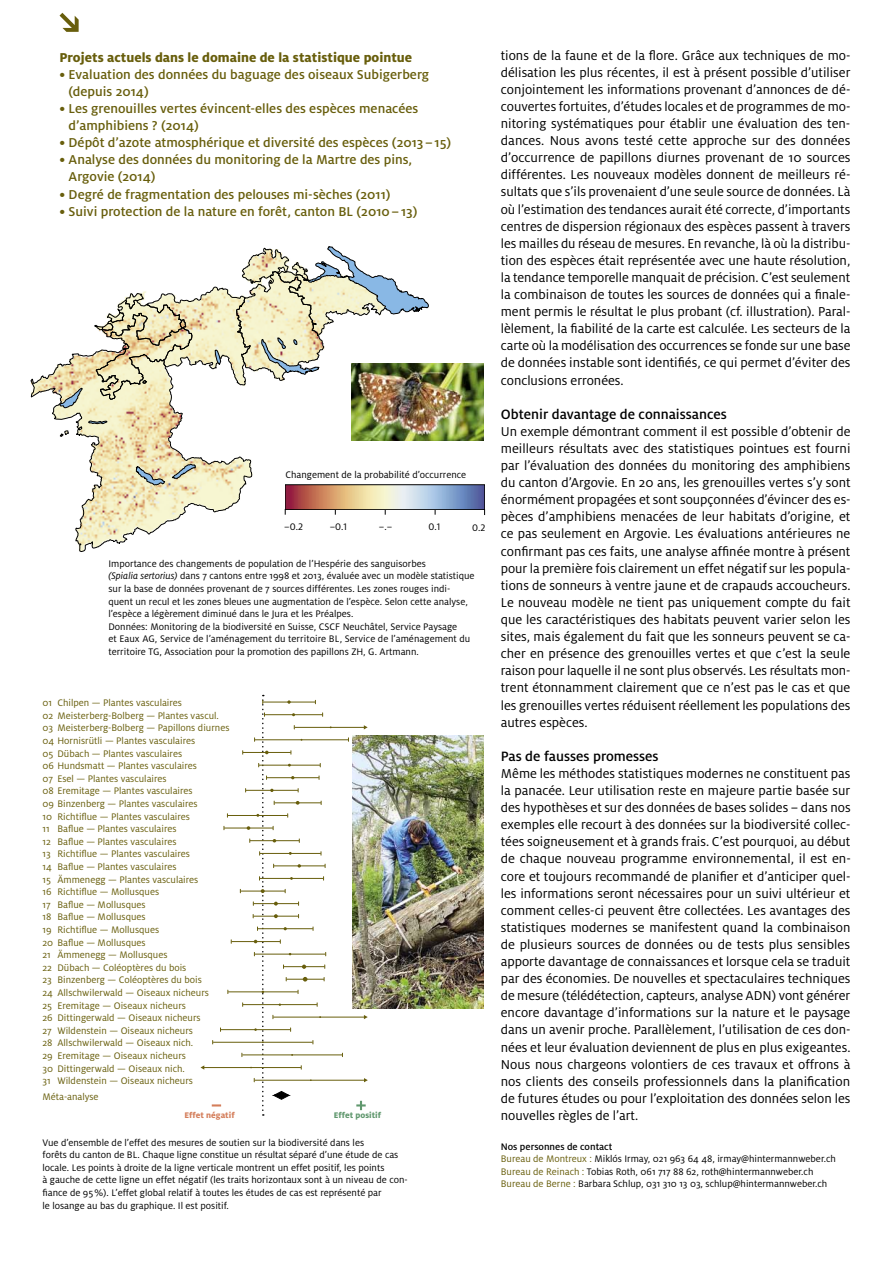
<style>
.page{position:relative;width:893px;height:1263px;background:#fff}
.page>*{position:absolute;margin:0;border:0;box-sizing:border-box;transform-origin:0 0}
.t1{font:500 15px "Milo";color:#000}
.t2{font:14.25px/17.1px "Milo";color:#000;text-align:justify}
.t3{font:500 14.25px/17.1px "Milo";color:#685e0c}
.t4{font:800 14.25px "Milo LF";color:#685e0c}
.t5{font:10.5px/12.6px "Milo";color:#685e0c}
.t6{font:10.5px/12.6px "Milo LF";color:#000}
.t7{font:10.5px/12.6px "Milo";color:#000}
.t8{font:800 9px "Milo";color:#d47e5b}
.t9{font:800 9px "Milo";color:#60986e}
.s1{font-style:italic}
.s2{font-family:"Milo"}
.s3{font-weight:500}
.s4{color:#685e0c}
</style>
<div class="page">
<svg style="left:212px;top:1104px;width:9px;height:2px"></svg>
<svg style="left:356px;top:1101px;width:10px;height:9px"></svg>
<svg style="left:60px;top:13px;width:19px;height:19px"></svg>
<svg style="left:30px;top:353px;width:222px;height:199px"></svg>
<svg style="left:136px;top:466px;width:29px;height:20px"></svg>
<svg style="left:59px;top:387px;width:24px;height:22px"></svg>
<svg style="left:172px;top:464px;width:24px;height:15px"></svg>
<svg style="left:88px;top:420px;width:20px;height:4px"></svg>
<svg style="left:94px;top:246px;width:335px;height:154px"></svg>
<img style="left:352px;top:735px;width:132px;height:274px">
<svg style="left:285px;top:487px;width:200px;height:28px"></svg>
<div style="left:285px;top:485px;width:200px;height:25px;border:1px solid #000"></div>
<img style="left:352px;top:363px;width:132px;height:77px">
<hr style="left:228px;top:815px;width:60px;height:1px;background:#685e0c">
<hr style="left:224px;top:828px;width:49px;height:1px;background:#685e0c">
<hr style="left:255px;top:739px;width:93px;height:1px;background:#685e0c">
<hr style="left:231px;top:941px;width:49px;height:1px;background:#685e0c">
<hr style="left:228px;top:991px;width:70px;height:1px;background:#685e0c">
<hr style="left:221px;top:1029px;width:69px;height:1px;background:#685e0c">
<hr style="left:213px;top:1042px;width:100px;height:1px;background:#685e0c">
<hr style="left:242px;top:1054px;width:100px;height:1px;background:#685e0c">
<hr style="left:295px;top:727px;width:70px;height:1px;background:#685e0c">
<hr style="left:273px;top:1017px;width:91px;height:1px;background:#685e0c">
<svg style="left:364px;top:1015px;width:4px;height:4px"></svg>
<hr style="left:204px;top:1067px;width:97px;height:1px;background:#685e0c">
<svg style="left:200px;top:1065px;width:4px;height:5px"></svg>
<hr style="left:255px;top:1080px;width:110px;height:1px;background:#685e0c">
<svg style="left:240px;top:695px;width:92px;height:421px"></svg>
<p class="t4" style="left:60px;top:49px;width:354px">Projets actuels dans le domaine de la statistique pointue</p>
<p class="t3" style="left:69px;top:66px;width:362px;text-indent:-9px">• Evaluation des données du baguage des oiseaux Subigerberg (depuis 2014)</p>
<p class="t3" style="left:69px;top:100px;width:351px;text-indent:-9px">• Les grenouilles vertes évincent-elles des espèces menacées d’amphibiens ? (2014)</p>
<p class="t3" style="left:60px;top:134px;width:393px">• Dépôt d’azote atmosphérique et diversité des espèces (2013–15)</p>
<p class="t3" style="left:69px;top:151px;width:345px;text-indent:-9px">• Analyse des données du monitoring de la Martre des pins,<br>Argovie (2014)</p>
<p class="t3" style="left:60px;top:185px;width:332px">• Degré de fragmentation des pelouses mi-sèches (2011)</p>
<p class="t3" style="left:60px;top:202px;width:359px">• Suivi protection de la nature en forêt, canton BL (2010–13)</p>
<p class="t6" style="left:285px;top:468px;width:182px">Changement de la probabilité d’occurrence</p>
<p class="t6" style="left:284px;top:520px;width:20px">–0.2</p>
<p class="t6" style="left:330px;top:520px;width:19px">–0.1</p>
<p class="t6" style="left:379px;top:520px;width:15px">–.–</p>
<p class="t6" style="left:428px;top:520px;width:13px">0.1</p>
<p class="t6" style="left:472px;top:521px;width:15px">0.2</p>
<p class="t7" style="left:108px;top:557px;width:368px">Importance des changements de population de l’Hespérie des sanguisorbes<br><span class="s1">(Spialia sertorius)</span> dans 7 cantons entre 1998 et 2013, évaluée avec un modèle statistique sur la base de données provenant de 7 sources différentes. Les zones rouges indi&shy;quent un recul et les zones bleues une augmentation de l’espèce. Selon cette analyse, l’espèce a légèrement diminué dans le Jura et les Préalpes.</p>
<p class="t6" style="left:108px;top:620px;width:363px">Données: Monitoring de la biodiversité en Suisse, CSCF Neuchâtel, Service Paysage<br>et Eaux AG, Service de l’aménagement du territoire BL, Service de l’aménagement du territoire TG, Association pour la promotion des papillons ZH, G. Artmann.</p>
<p class="t5" style="left:43px;top:696px;width:188px">01 Chilpen — Plantes vasculaires<br>02 Meisterberg-Bolberg — Plantes vascul.<br>03 Meisterberg-Bolberg — Papillons diurnes<br>04 Hornisrütli — Plantes vasculaires<br>05 Dübach — Plantes vasculaires<br>06 Hundsmatt — Plantes vasculaires<br>07 Esel — Plantes vasculaires<br>08 Eremitage — Plantes vasculaires<br>09 Binzenberg — Plantes vasculaires<br>10 Richtiflue — Plantes vasculaires<br>11 Baflue — Plantes vasculaires<br>12 Baflue — Plantes vasculaires<br>13 Richtiflue — Plantes vasculaires<br>14 Baflue — Plantes vasculaires<br>15 Ämmenegg — Plantes vasculaires<br>16 Richtiflue — Mollusques<br>17 Baflue — Mollusques<br>18 Baflue — Mollusques<br>19 Richtiflue — Mollusques<br>20 Baflue — Mollusques<br>21 Ämmenegg — Mollusques<br>22 Dübach — Coléoptères du bois<br>23 Binzenberg — Coléoptères du bois<br>24 Allschwilerwald — Oiseaux nicheurs<br>25 Eremitage — Oiseaux nicheurs<br>26 Dittingerwald — Oiseaux nicheurs<br>27 Wildenstein — Oiseaux nicheurs<br>28 Allschwilerwald — Oiseaux nich.<br>29 Eremitage — Oiseaux nicheurs<br>30 Dittingerwald — Oiseaux nich.<br>31 Wildenstein — Oiseaux nicheurs</p>
<p class="t5" style="left:43px;top:1090px;width:58px">Méta-analyse</p>
<p class="t8" style="left:185px;top:1110px;width:52px">Effet négatif</p>
<p class="t9" style="left:334px;top:1110px;width:49px">Effet positif</p>
<p class="t6" style="left:43px;top:1136px;width:367px">Vue d’ensemble de l’effet des mesures de soutien sur la biodiversité dans les<br>forêts du canton de BL. Chaque ligne constitue un résultat séparé d’une étude de cas locale. Les points à droite de la ligne verticale montrent un effet positif, les points<br>à gauche de cette ligne un effet négatif (les traits horizontaux sont à un niveau de con&shy;fiance de <span class="s2">95</span>%). L’effet global relatif à toutes les études de cas est représenté par<br>le losange au bas du graphique. Il est positif.</p>
<p class="t2" style="left:501px;top:46px;width:351px">tions de la faune et de la flore. Grâce aux techniques de mo&shy;délisation les plus récentes, il est à présent possible d’utiliser conjointement les informations provenant d’annonces de dé&shy;couvertes fortuites, d’études locales et de programmes de mo&shy;nitoring systématiques pour établir une évaluation des ten&shy;dances. Nous avons testé cette approche sur des données d’occurrence de papillons diurnes provenant de 10 sources différentes. Les nouveaux modèles donnent de meilleurs ré&shy;sultats que s’ils provenaient d’une seule source de données. Là où l’estimation des tendances aurait été correcte, d’importants centres de dispersion régionaux des espèces passent à travers les mailles du réseau de mesures. En revanche, là où la distribu&shy;tion des espèces était représentée avec une haute résolution, la tendance temporelle manquait de précision. C’est seulement la combinaison de toutes les sources de données qui a finale&shy;ment permis le résultat le plus probant (cf. illustration). Paral&shy;lèlement, la fiabilité de la carte est calculée. Les secteurs de la carte où la modélisation des occurrences se fonde sur une base de données instable sont identifiés, ce qui permet d’éviter des conclusions erronées.</p>
<p class="t1" style="left:501px;top:405px;width:228px">Obtenir davantage de connaissances</p>
<p class="t2" style="left:501px;top:423px;width:351px">Un exemple démontrant comment il est possible d’obtenir de meilleurs résultats avec des statistiques pointues est fourni par l’évaluation des données du monitoring des amphibiens du canton d’Argovie. En 20 ans, les grenouilles vertes s’y sont énormément propagées et sont soupçonnées d’évincer des es&shy;pèces d’amphibiens menacées de leur habitats d’origine, et ce pas seulement en Argovie. Les évaluations antérieures ne confirmant pas ces faits, une analyse affinée montre à présent pour la première fois clairement un effet négatif sur les popula&shy;tions de sonneurs à ventre jaune et de crapauds accoucheurs.<br>Le nouveau modèle ne tient pas uniquement compte du fait que les caractéristiques des habitats peuvent varier selon les sites, mais également du fait que les sonneurs peuvent se ca&shy;cher en présence des grenouilles vertes et que c’est la seule raison pour laquelle il ne sont plus observés. Les résultats mon&shy;trent étonnamment clairement que ce n’est pas le cas et que les grenouilles vertes réduisent réellement les populations des autres espèces.</p>
<p class="t1" style="left:501px;top:747px;width:159px">Pas de fausses promesses</p>
<p class="t2" style="left:501px;top:765px;width:351px">Même les méthodes statistiques modernes ne constituent pas la panacée. Leur utilisation reste en majeure partie basée sur des hypothèses et sur des données de bases solides – dans nos exemples elle recourt à des données sur la biodiversité collec&shy;tées soigneusement et à grands frais. C’est pourquoi, au début de chaque nouveau programme environnemental, il est en&shy;core et toujours recommandé de planifier et d’anticiper quel&shy;les informations seront nécessaires pour un suivi ultérieur et comment celles-ci peuvent être collectées. Les avantages des statistiques modernes se manifestent quand la combinaison de plusieurs sources de données ou de tests plus sensibles apporte davantage de connaissances et lorsque cela se traduit par des économies. De nouvelles et spectaculaires techniques de mesure (télédétection, capteurs, analyse ADN) vont générer encore davantage d’informations sur la nature et le paysage dans un avenir proche. Parallèlement, l’utilisation de ces don&shy;nées et leur évaluation deviennent de plus en plus exigeantes.<br>Nous nous chargeons volontiers de ces travaux et offrons à nos clients des conseils professionnels dans la planification de futures études ou pour l’exploitation des données selon les nouvelles règles de l’art.</p>
<p class="t7" style="left:501px;top:1140px;width:337px"><span class="s3">Nos personnes de contact<br></span><span class="s4">Bureau de Montreux :</span> Miklós Irmay, 021 963 64 48, irmay@hintermannweber.ch <span class="s4">Bureau de Reinach :</span> Tobias Roth, 061 717 88 62, roth@hintermannweber.ch <span class="s4">Bureau de Berne :</span> Barbara Schlup, 031 310 13 03, schlup@hintermannweber.ch</p>
</div>
